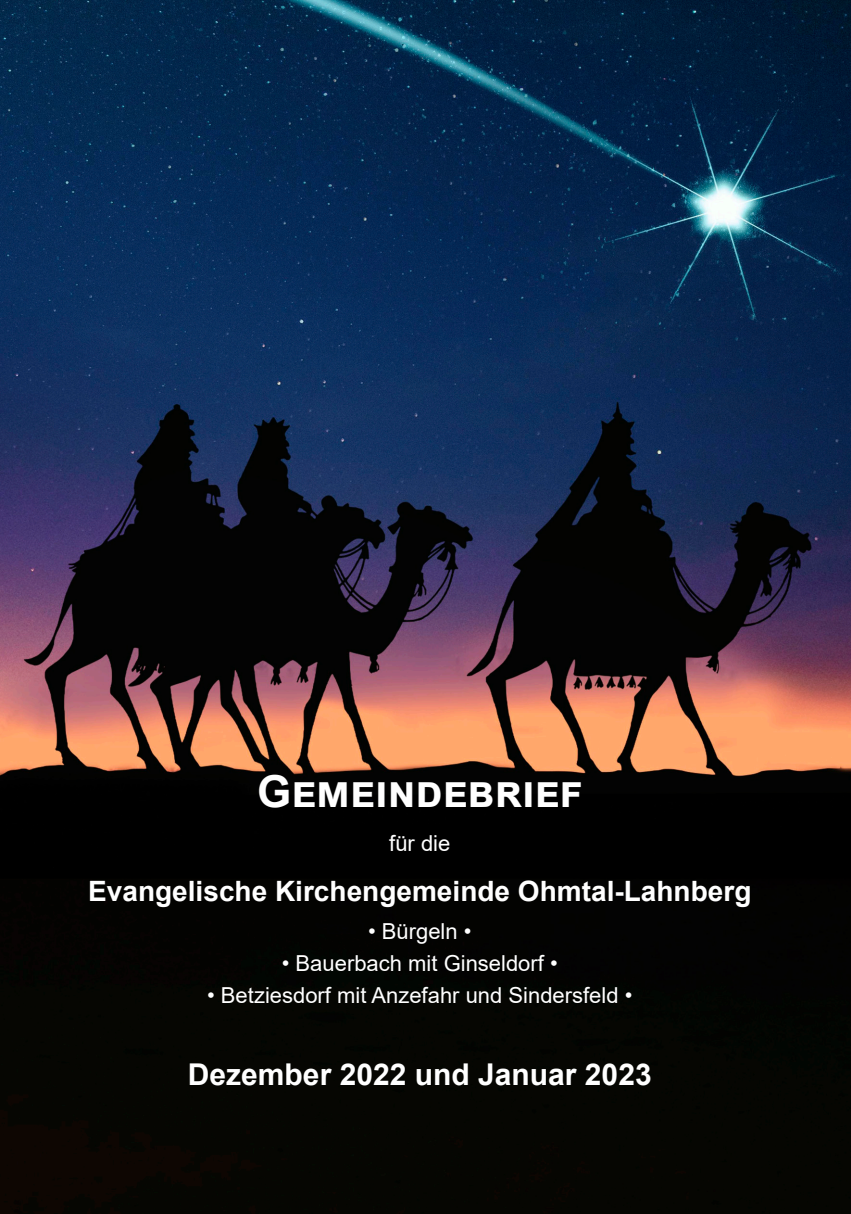
<style>
.page{position:relative;width:851px;height:1214px;background:#fff}
.page>*{position:absolute;margin:0;border:0;box-sizing:border-box;transform-origin:0 0}
.t1{font:700 44px "Arial";color:#fff}
.t2{font:700 30px "Arial";color:#fff}
.t3{font:700 28px "Arial";color:#fff}
.t4{font:22px "Arial";color:#fff}
</style>
<div class="page">
<img style="left:0;top:0;width:850px;height:1213px">
<h1 class="t1" style="left:257px;top:760px;width:327px">Gemeindebrief</h1>
<p class="t4" style="left:389px;top:827px;width:63px">für die</p>
<p class="t3" style="left:88px;top:871px;width:664px">Evangelische Kirchengemeinde Ohmtal-Lahnberg</p>
<p class="t4" style="left:368px;top:916px;width:105px">• Bürgeln •</p>
<p class="t4" style="left:282px;top:948px;width:277px">• Bauerbach mit Ginseldorf •</p>
<p class="t4" style="left:207px;top:980px;width:427px">• Betziesdorf mit Anzefahr und Sindersfeld •</p>
<h2 class="t2" style="left:188px;top:1052px;width:465px">Dezember 2022 und Januar 2023</h2>
</div>
